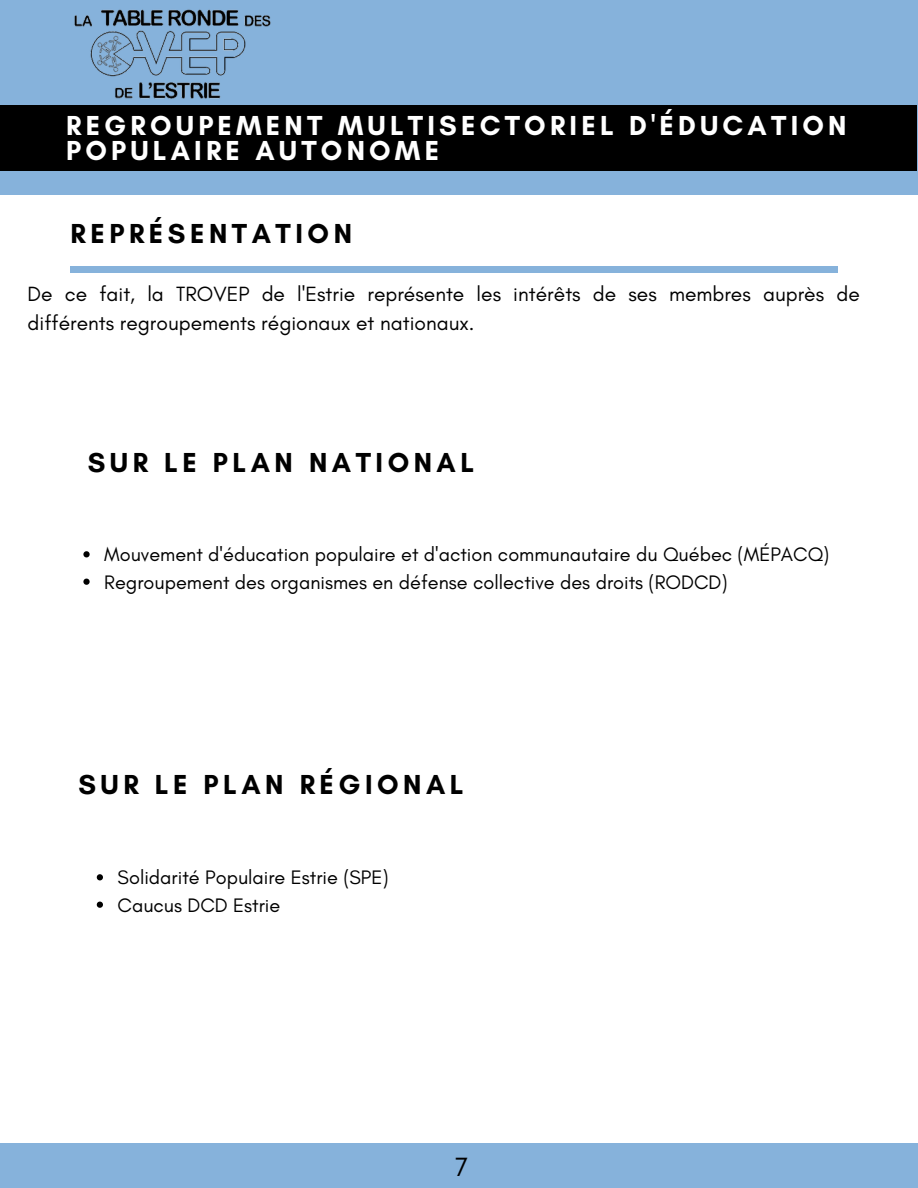
<style>
.page{position:relative;width:918px;height:1188px;background:#86b2db}
.page>*{position:absolute;margin:0;border:0;box-sizing:border-box;transform-origin:0 0}
.t1{font:700 28.05px/24.8px "Glacial Indifference";letter-spacing:.15em;color:#fff}
.t2{font:700 28.05px "Glacial Indifference";letter-spacing:.16em;color:#000}
.t3{font:27px "Glacial Indifference";color:#000}
.t4{font:21px/29.2px "Glacial Indifference";color:#000}
.t5{font:19.95px "Glacial Indifference";color:#000}
</style>
<div class="page">
<div style="left:0;top:195px;width:918px;height:948px;background:#fff"></div>
<div style="left:0;top:106px;width:917px;height:65px;background:#000"></div>
<div style="left:70px;top:267px;width:768px;height:5px;background:#86b2db"></div>
<img style="left:66px;top:9px;width:206px;height:97px">
<svg style="left:83px;top:551px;width:7px;height:6px"></svg>
<svg style="left:83px;top:579px;width:7px;height:6px"></svg>
<svg style="left:97px;top:874px;width:6px;height:6px"></svg>
<svg style="left:97px;top:902px;width:6px;height:6px"></svg>
<p class="t1" style="left:66px;top:113px;width:782px">REGROUPEMENT MULTISECTORIEL D'ÉDUCATION<br>POPULAIRE AUTONOME</p>
<p class="t2" style="left:70px;top:217px;width:283px">REPRÉSENTATION</p>
<p class="t4" style="left:28px;top:279px;width:834px">De ce fait, la TROVEP de l'Estrie représente les intérêts de ses membres auprès de différents regroupements régionaux et nationaux.</p>
<p class="t2" style="left:88px;top:446px;width:388px">SUR LE PLAN NATIONAL</p>
<p class="t5" style="left:104px;top:542px;width:727px">Mouvement d'éducation populaire et d'action communautaire du Québec (MÉPACQ)</p>
<p class="t5" style="left:104px;top:570px;width:625px">Regroupement des organismes en défense collective des droits (RODCD)</p>
<p class="t2" style="left:78px;top:767px;width:387px">SUR LE PLAN RÉGIONAL</p>
<p class="t5" style="left:118px;top:865px;width:272px">Solidarité Populaire Estrie (SPE)</p>
<p class="t5" style="left:118px;top:893px;width:164px">Caucus DCD Estrie</p>
<p class="t3" style="left:455px;top:1151px;width:15px">7</p>
</div>
